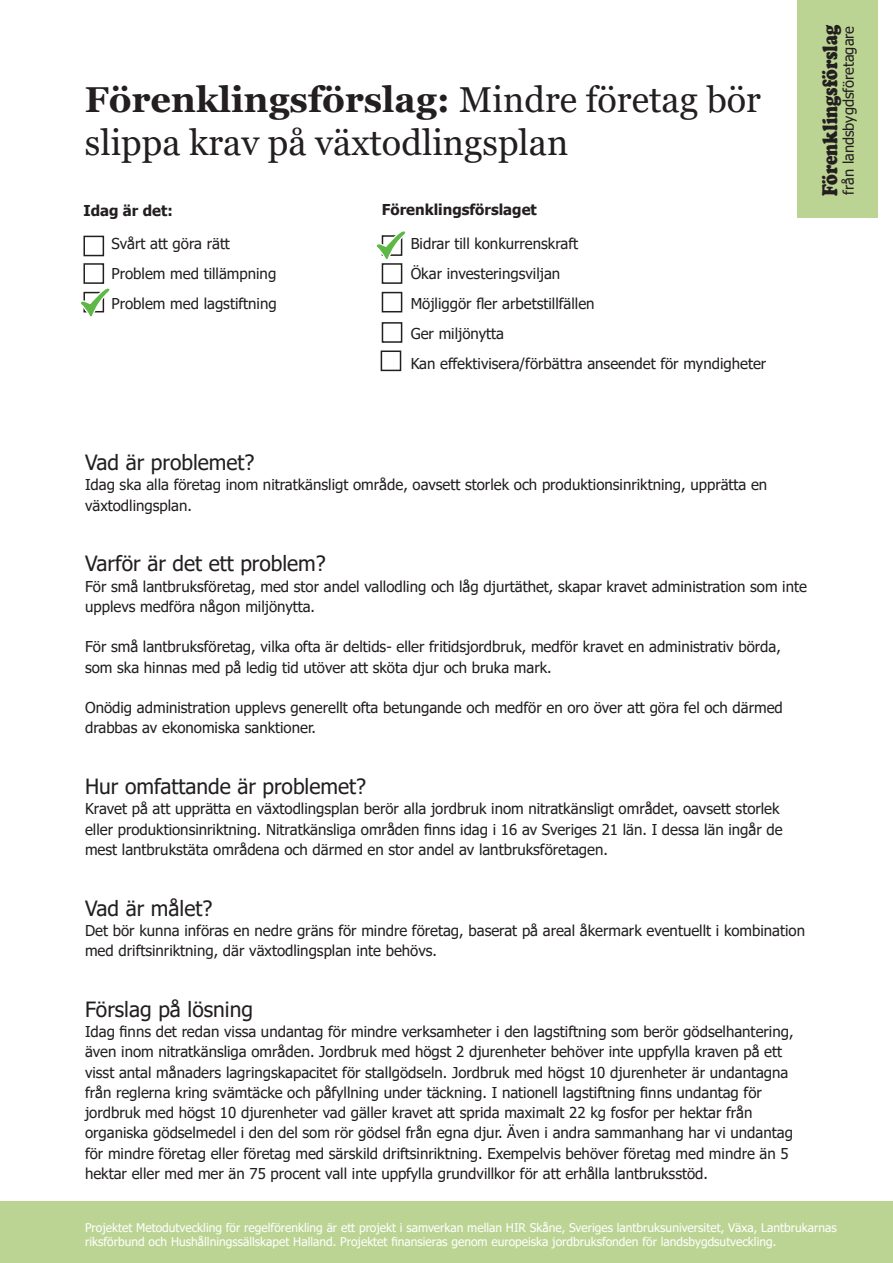
<style>
.page{position:relative;width:893px;height:1263px;background:#fff}
.page>*{position:absolute;margin:0;border:0;box-sizing:border-box;transform-origin:0 0}
.t1{font:36px/43.2px "Georgia";color:#231f20}
.t2{font:900 21.75px "Cooper";color:#231f20;scale:.81 1}
.t3{font:21px "Tahoma";color:#231f20}
.t4{font:15px/20.2px "Tahoma";color:#231f20}
.t5{font:700 15px "Tahoma";color:#231f20}
.t6{font:14.7px "Tahoma";color:#231f20}
.t7{font:12px/14.4px "Tahoma";color:#fff}
.s1{font-weight:700}
</style>
<div class="page">
<div style="left:0;top:1201px;width:893px;height:62px;background:#bcd493"></div>
<div style="left:797px;top:0;width:81px;height:218px;background:#bcd493"></div>
<div style="left:83px;top:236px;width:21px;height:20px;border:2px solid #231f20"></div>
<div style="left:83px;top:263px;width:21px;height:21px;border:2px solid #231f20"></div>
<div style="left:382px;top:263px;width:20px;height:21px;border:2px solid #231f20"></div>
<div style="left:381px;top:350px;width:20px;height:21px;border:2px solid #231f20"></div>
<div style="left:382px;top:292px;width:20px;height:20px;border:2px solid #231f20"></div>
<div style="left:382px;top:322px;width:20px;height:21px;border:2px solid #231f20"></div>
<svg style="left:376px;top:231px;width:30px;height:29px"></svg>
<svg style="left:81px;top:288px;width:29px;height:29px"></svg>
<h1 class="t1" style="left:85px;top:79px;width:678px"><span class="s1">Förenklingsförslag:</span> Mindre företag bör slippa krav på växtodlingsplan</h1>
<p class="t5" style="left:83px;top:200px;width:91px">Idag är det:</p>
<p class="t5" style="left:382px;top:199px;width:157px">Förenklingsförslaget</p>
<p class="t4" style="left:112px;top:229px;width:167px;line-height:30px">Svårt att göra rätt<br>Problem med tillämpning<br>Problem med lagstiftning</p>
<p class="t4" style="left:411px;top:229px;width:357px;line-height:30px">Bidrar till konkurrenskraft<br>Ökar investeringsviljan<br>Möjliggör fler arbetstillfällen<br>Ger miljönytta<br>Kan effektivisera/förbättra anseendet för myndigheter</p>
<h2 class="t2" style="left:817px;top:196px;width:213px;rotate:-90deg">Förenklingsförslag</h2>
<p class="t6" style="left:839px;top:195px;width:170px;rotate:-90deg">från landsbygdsföretagare</p>
<h3 class="t3" style="left:85px;top:448px;width:171px">Vad är problemet?</h3>
<p class="t4" style="left:85px;top:475px;width:684px">Idag ska alla företag inom nitratkänsligt område, oavsett storlek och produktionsinriktning, upprätta en växtodlingsplan.</p>
<h3 class="t3" style="left:85px;top:549px;width:242px">Varför är det ett problem?</h3>
<p class="t4" style="left:85px;top:577px;width:723px">För små lantbruksföretag, med stor andel vallodling och låg djurtäthet, skapar kravet administration som inte upplevs medföra någon miljönytta.</p>
<p class="t4" style="left:85px;top:637px;width:697px">För små lantbruksföretag, vilka ofta är deltids- eller fritidsjordbruk, medför kravet en administrativ börda, som ska hinnas med på ledig tid utöver att sköta djur och bruka mark.</p>
<p class="t4" style="left:85px;top:698px;width:699px">Onödig administration upplevs generellt ofta betungande och medför en oro över att göra fel och därmed drabbas av ekonomiska sanktioner.</p>
<h3 class="t3" style="left:85px;top:772px;width:283px">Hur omfattande är problemet?</h3>
<p class="t4" style="left:85px;top:799px;width:699px">Kravet på att upprätta en växtodlingsplan berör alla jordbruk inom nitratkänsligt området, oavsett storlek eller produktionsinriktning. Nitratkänsliga områden finns idag i 16 av Sveriges 21 län. I dessa län ingår de mest lantbrukstäta områdena och därmed en stor andel av lantbruksföretagen.</p>
<h3 class="t3" style="left:85px;top:894px;width:129px">Vad är målet?</h3>
<p class="t4" style="left:85px;top:921px;width:721px">Det bör kunna införas en nedre gräns för mindre företag, baserat på areal åkermark eventuellt i kombination med driftsinriktning, där växtodlingsplan inte behövs.</p>
<h3 class="t3" style="left:85px;top:995px;width:169px">Förslag på lösning</h3>
<p class="t4" style="left:85px;top:1022px;width:710px">Idag finns det redan vissa undantag för mindre verksamheter i den lagstiftning som berör gödselhantering, även inom nitratkänsliga områden. Jordbruk med högst 2 djurenheter behöver inte uppfylla kraven på ett visst antal månaders lagringskapacitet för stallgödseln. Jordbruk med högst 10 djurenheter är undantagna från reglerna kring svämtäcke och påfyllning under täckning. I nationell lagstiftning finns undantag för jordbruk med högst 10 djurenheter vad gäller kravet att sprida maximalt 22 kg fosfor per hektar från organiska gödselmedel i den del som rör gödsel från egna djur. Även i andra sammanhang har vi undantag för mindre företag eller företag med särskild driftsinriktning. Exempelvis behöver företag med mindre än 5 hektar eller med mer än 75 procent vall inte uppfylla grundvillkor för att erhålla lantbruksstöd.</p>
<p class="t7" style="left:85px;top:1221px;width:753px">Projektet Metodutveckling för regelförenkling är ett projekt i samverkan mellan HIR Skåne, Sveriges lantbruksuniversitet, Växa, Lantbrukarnas riksförbund och Hushållningssällskapet Halland. Projektet finansieras genom europeiska jordbruksfonden för landsbygdsutveckling.</p>
</div>
